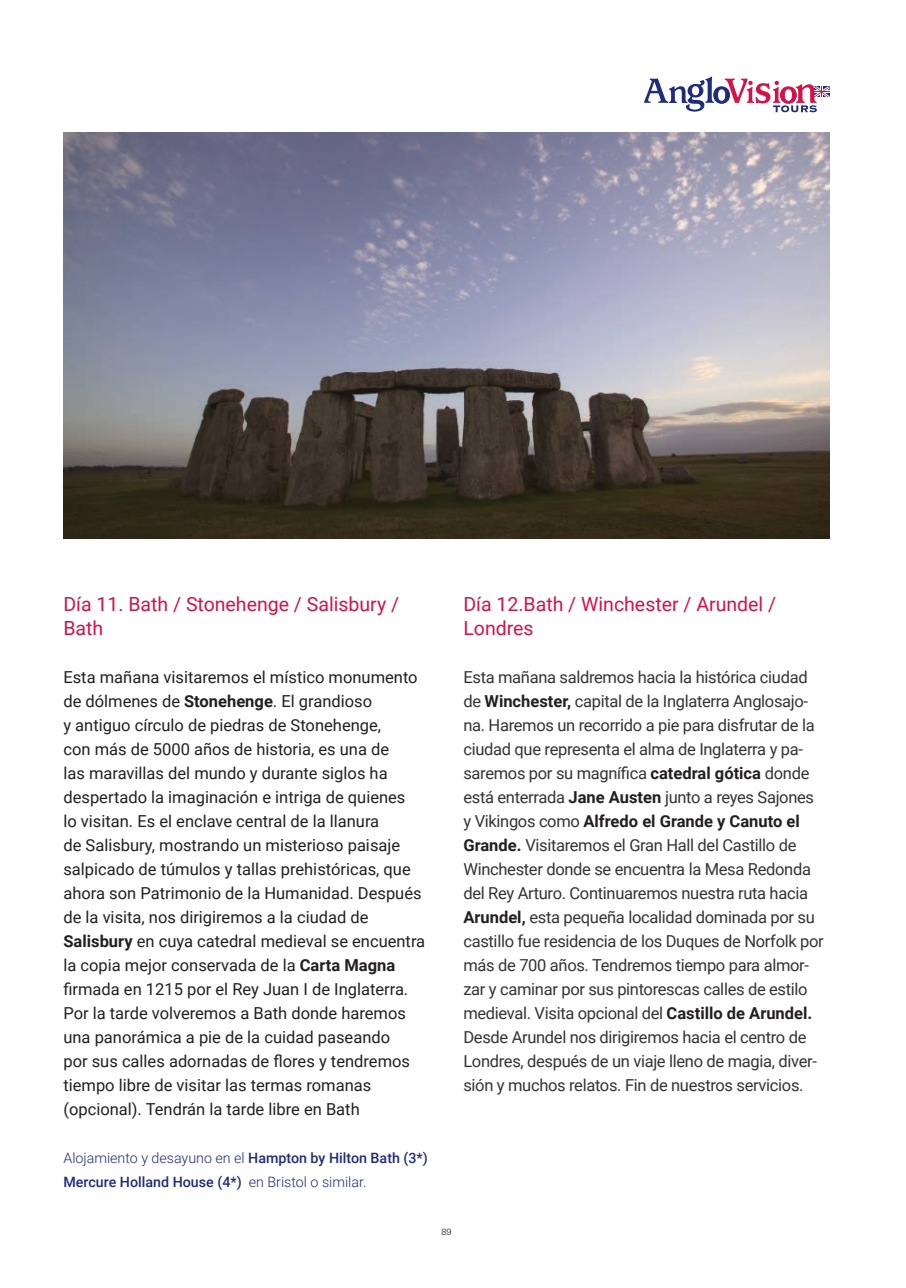
<style>
.page{position:relative;width:906px;height:1288px;background:#fff}
.page>*{position:absolute;margin:0;border:0;box-sizing:border-box;transform-origin:0 0}
.t1{font:19.5px/24px "Roboto";color:#d41148}
.t2{font:16.5px/24px "Roboto";letter-spacing:-.02em;color:#333}
.t3{font:16.5px/24px "Roboto";color:#231f20}
.t4{font:500 14.25px/24px "Roboto";color:#1f2b7d}
.t5{font:300 9px "Univers";color:#231f20}
.s1{font-weight:700}
.s2{font-weight:300}
.s3{font-weight:700;color:#231f20}
</style>
<div class="page">
<svg style="left:644px;top:77px;width:185px;height:35px"></svg>
<img style="left:63px;top:132px;width:766px;height:407px">
<p class="t1" style="left:63px;top:591px;width:337px">Día 11. Bath / Stonehenge / Salisbury /<br>Bath</p>
<p class="t3" style="left:63px;top:664px;width:363px">Esta mañana visitaremos el místico monumento de dólmenes de <span class="s1">Stonehenge</span>. El grandioso<br>y antiguo círculo de piedras de Stonehenge,<br>con más de 5000 años de historia, es una de<br>las maravillas del mundo y durante siglos ha despertado la imaginación e intriga de quienes<br>lo visitan. Es el enclave central de la llanura<br>de Salisbury, mostrando un misterioso paisaje salpicado de túmulos y tallas prehistóricas, que ahora son Patrimonio de la Humanidad. Después de la visita, nos dirigiremos a la ciudad de <span class="s1">Salisbury</span> en cuya catedral medieval se encuentra la copia mejor conservada de la <span class="s1">Carta Magna </span>firmada en 1215 por el Rey Juan I de Inglaterra.<br>Por la tarde volveremos a Bath donde haremos una panorámica a pie de la cuidad paseando<br>por sus calles adornadas de flores y tendremos tiempo libre de visitar las termas romanas (opcional). Tendrán la tarde libre en Bath</p>
<p class="t4" style="left:63px;top:1145px;width:366px"><span class="s2">Alojamiento y desayuno en el</span> Hampton by Hilton Bath (3*)<br>Mercure Holland House (4*) <span class="s2">en Bristol o similar.</span></p>
<p class="t1" style="left:463px;top:591px;width:314px">Día 12.Bath / Winchester / Arundel /<br>Londres</p>
<p class="t2" style="left:463px;top:664px;width:362px">Esta mañana saldremos hacia la histórica ciudad de <span class="s3">Winchester,</span> capital de la Inglaterra Anglosajo&shy;na. Haremos un recorrido a pie para disfrutar de la ciudad que representa el alma de Inglaterra y pa&shy;saremos por su magnífica <span class="s3">catedral gótica</span> donde está enterrada <span class="s3">Jane Austen</span> junto a reyes Sajones y Vikingos como <span class="s3">Alfredo el Grande y Canuto el Grande.</span> Visitaremos el Gran Hall del Castillo de Winchester donde se encuentra la Mesa Redonda del Rey Arturo. Continuaremos nuestra ruta hacia <span class="s3">Arundel,</span> esta pequeña localidad dominada por su castillo fue residencia de los Duques de Norfolk por más de 700 años. Tendremos tiempo para almor&shy;zar y caminar por sus pintorescas calles de estilo medieval. Visita opcional del <span class="s3">Castillo de Arundel.<br></span>Desde Arundel nos dirigiremos hacia el centro de Londres, después de un viaje lleno de magia, diver&shy;sión y muchos relatos. Fin de nuestros servicios.</p>
<p class="t5" style="left:441px;top:1226px;width:12px">89</p>
</div>
